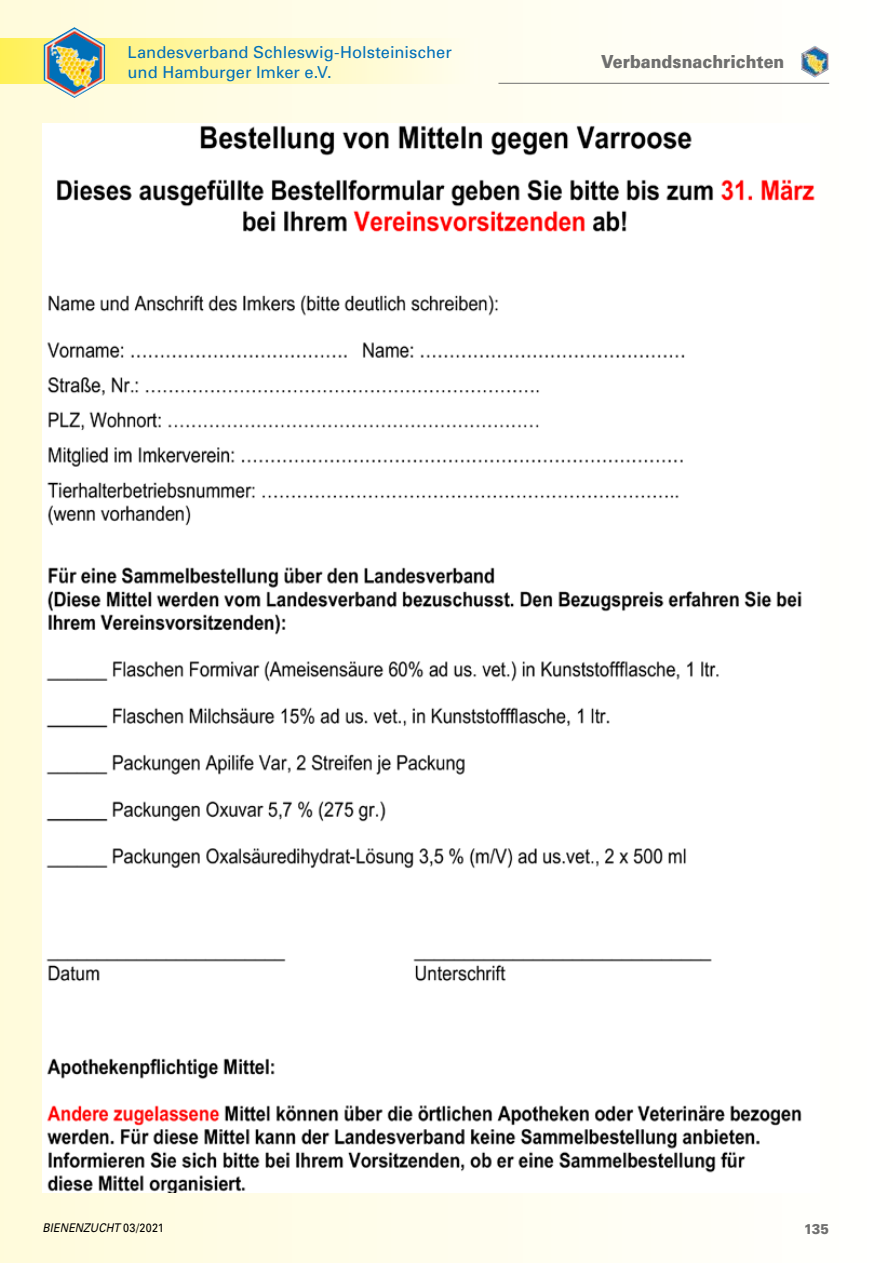
<style>
.page{position:relative;width:893px;height:1263px;background:#fff}
.page>*{position:absolute;margin:0;border:0;box-sizing:border-box;transform-origin:0 0}
.t1{font:900 18px "Univers";color:#6f6f6e;scale:.9 1}
.t2{font:16.5px/19.8px "Univers";color:#006fb9}
.t3{font:900 14.25px "Univers";color:#6f6f6e;scale:.9 1}
.t4{font:italic 12px "Univers";letter-spacing:.005em;color:#000;scale:.9 1}
.s1{font-style:normal}
</style>
<div class="page">
<div style="left:0;top:0;width:893px;height:1263px;background:linear-gradient(to right,#fffbdb,#fff)"></div>
<svg style="left:0;top:39px;width:477px;height:45px;background:#fef7b1"></svg>
<hr style="left:498px;top:83px;width:331px;height:1px;background:#6f6f6e">
<img style="left:801px;top:46px;width:28px;height:32px">
<img style="left:44px;top:27px;width:61px;height:71px">
<img style="left:43px;top:123px;width:777px;height:1070px">
<p class="t2" style="left:128px;top:43px;width:326px">Landesverband Schleswig-Holsteinischer und Hamburger Imker e.V.</p>
<p class="t1" style="left:601px;top:50px;width:205px">Verbandsnachrichten</p>
<p class="t4" style="left:43px;top:1221px;width:136px">BIENENZUCHT <span class="s1">03/2021</span></p>
<p class="t3" style="left:804px;top:1220px;width:30px">135</p>
</div>
